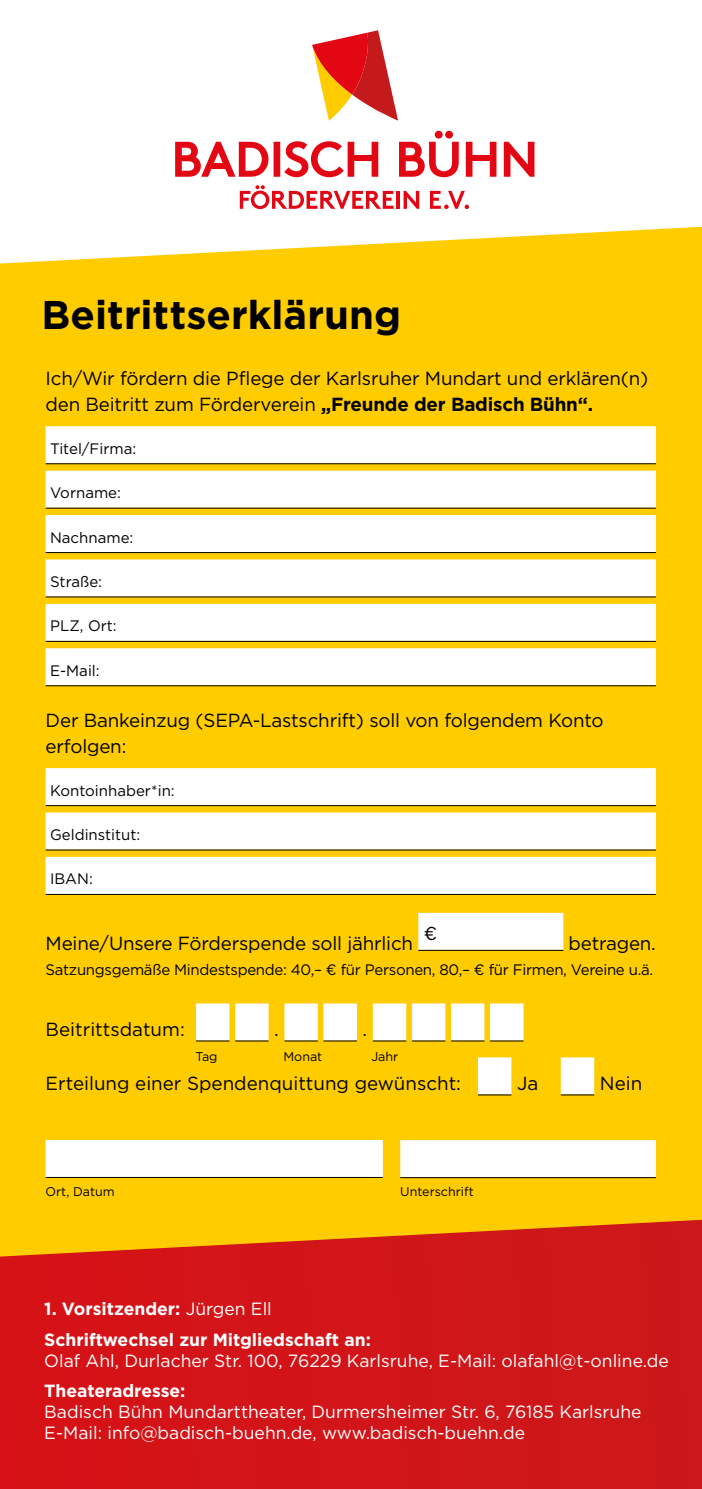
<style>
.page{position:relative;width:702px;height:1489px;background:#fff}
.page>*{position:absolute;margin:0;border:0;box-sizing:border-box;transform-origin:0 0}
.t1{font:700 40px "Gotham";color:#000}
.t2{font:19px/25.2px "Gotham";letter-spacing:-.01em;color:#000}
.t3{font:18.75px "Gotham";color:#000}
.t4{font:17.75px/21px "Gotham";color:#fff}
.t5{font:700 17.75px/30.5px "Gotham";color:#fff}
.t6{font:15.25px "Gotham";letter-spacing:-.015em;color:#000}
.t7{font:12.75px "Gotham";color:#000}
.s1{font-weight:700}
.s2{font-weight:400}
</style>
<div class="page">
<div style="left:0;top:1256px;width:702px;height:232px;background:#d11518"></div>
<div style="left:0;top:227px;width:702px;height:1029px;background:#fc0"></div>
<div style="left:46px;top:426px;width:610px;height:37px;background:#fff"></div>
<hr style="left:46px;top:463px;width:610px;height:1px;background:#000">
<div style="left:46px;top:470px;width:610px;height:37px;background:#fff"></div>
<hr style="left:46px;top:507px;width:610px;height:1px;background:#000">
<div style="left:46px;top:515px;width:610px;height:37px;background:#fff"></div>
<hr style="left:46px;top:552px;width:610px;height:1px;background:#000">
<div style="left:46px;top:559px;width:610px;height:37px;background:#fff"></div>
<hr style="left:46px;top:596px;width:610px;height:1px;background:#000">
<div style="left:46px;top:604px;width:610px;height:37px;background:#fff"></div>
<hr style="left:46px;top:641px;width:610px;height:1px;background:#000">
<div style="left:46px;top:648px;width:610px;height:37px;background:#fff"></div>
<hr style="left:46px;top:685px;width:610px;height:1px;background:#000">
<div style="left:46px;top:768px;width:610px;height:37px;background:#fff"></div>
<hr style="left:46px;top:805px;width:610px;height:1px;background:#000">
<div style="left:46px;top:812px;width:610px;height:37px;background:#fff"></div>
<hr style="left:46px;top:849px;width:610px;height:1px;background:#000">
<div style="left:46px;top:856px;width:610px;height:38px;background:#fff"></div>
<hr style="left:46px;top:894px;width:610px;height:1px;background:#000">
<div style="left:418px;top:912px;width:145px;height:37px;background:#fff"></div>
<hr style="left:418px;top:949px;width:145px;height:1px;background:#000">
<div style="left:196px;top:1003px;width:33px;height:37px;background:#fff"></div>
<hr style="left:196px;top:1040px;width:33px;height:1px;background:#000">
<div style="left:235px;top:1003px;width:33px;height:37px;background:#fff"></div>
<hr style="left:235px;top:1040px;width:33px;height:1px;background:#000">
<div style="left:284px;top:1003px;width:34px;height:37px;background:#fff"></div>
<hr style="left:284px;top:1040px;width:34px;height:1px;background:#000">
<div style="left:323px;top:1003px;width:34px;height:37px;background:#fff"></div>
<hr style="left:323px;top:1040px;width:34px;height:1px;background:#000">
<div style="left:373px;top:1003px;width:33px;height:37px;background:#fff"></div>
<hr style="left:373px;top:1040px;width:33px;height:1px;background:#000">
<div style="left:412px;top:1003px;width:33px;height:37px;background:#fff"></div>
<hr style="left:412px;top:1040px;width:33px;height:1px;background:#000">
<div style="left:451px;top:1003px;width:33px;height:37px;background:#fff"></div>
<hr style="left:451px;top:1040px;width:33px;height:1px;background:#000">
<div style="left:490px;top:1003px;width:33px;height:37px;background:#fff"></div>
<hr style="left:490px;top:1040px;width:33px;height:1px;background:#000">
<div style="left:478px;top:1057px;width:33px;height:37px;background:#fff"></div>
<hr style="left:478px;top:1094px;width:33px;height:1px;background:#000">
<div style="left:560px;top:1057px;width:34px;height:37px;background:#fff"></div>
<hr style="left:560px;top:1094px;width:34px;height:1px;background:#000">
<div style="left:46px;top:1139px;width:337px;height:37px;background:#fff"></div>
<hr style="left:46px;top:1176px;width:337px;height:1px;background:#000">
<div style="left:400px;top:1140px;width:256px;height:37px;background:#fff"></div>
<hr style="left:400px;top:1177px;width:256px;height:1px;background:#000">
<svg style="left:175px;top:131px;width:359px;height:46px"></svg>
<svg style="left:312px;top:30px;width:86px;height:91px"></svg>
<svg style="left:240px;top:185px;width:153px;height:24px"></svg>
<hr style="left:396px;top:191px;width:4px;height:18px;background:#e30613">
<svg style="left:403px;top:191px;width:16px;height:18px"></svg>
<svg style="left:430px;top:191px;width:39px;height:18px"></svg>
<h1 class="t1" style="left:41px;top:288px;width:361px">Beitrittserklärung</h1>
<p class="t2" style="left:46px;top:366px;width:604px">Ich/Wir fördern die Pflege der Karlsruher Mundart und erklären(n) den Beitritt zum Förderverein <span class="s1">„Freunde der Badisch Bühn“.</span></p>
<p class="t6" style="left:50px;top:438px;width:88px">Titel/Firma:</p>
<p class="t6" style="left:50px;top:483px;width:72px">Vorname:</p>
<p class="t6" style="left:50px;top:527px;width:85px">Nachname:</p>
<p class="t6" style="left:50px;top:572px;width:53px">Straße:</p>
<p class="t6" style="left:50px;top:616px;width:68px">PLZ, Ort:</p>
<p class="t6" style="left:50px;top:660px;width:51px">E-Mail:</p>
<p class="t2" style="left:46px;top:707px;width:559px">Der Bankeinzug (SEPA-Lastschrift) soll von folgendem Konto erfolgen:</p>
<p class="t6" style="left:50px;top:780px;width:126px">Kontoinhaber*in:</p>
<p class="t6" style="left:50px;top:824px;width:92px">Geldinstitut:</p>
<p class="t6" style="left:50px;top:869px;width:44px">IBAN:</p>
<p class="t3" style="left:424px;top:921px;width:15px">€</p>
<p class="t2" style="left:46px;top:930px;width:369px">Meine/Unsere Förderspende soll jährlich</p>
<p class="t2" style="left:568px;top:930px;width:89px">betragen.</p>
<p class="t6" style="left:46px;top:960px;width:609px">Satzungsgemäße Mindestspende: 40,– € für Personen, 80,– € für Firmen, Vereine u.ä.</p>
<p class="t2" style="left:46px;top:1016px;width:141px">Beitrittsdatum:</p>
<p class="t2" style="left:274px;top:1016px;width:6px">.</p>
<p class="t2" style="left:362px;top:1016px;width:6px">.</p>
<p class="t2" style="left:46px;top:1070px;width:417px">Erteilung einer Spendenquittung gewünscht:</p>
<p class="t2" style="left:517px;top:1070px;width:23px">Ja</p>
<p class="t2" style="left:600px;top:1070px;width:44px">Nein</p>
<p class="t7" style="left:195px;top:1047px;width:24px">Tag</p>
<p class="t7" style="left:283px;top:1047px;width:40px">Monat</p>
<p class="t7" style="left:371px;top:1047px;width:28px">Jahr</p>
<p class="t7" style="left:46px;top:1183px;width:71px">Ort, Datum</p>
<p class="t7" style="left:400px;top:1183px;width:75px">Unterschrift</p>
<p class="t5" style="left:44px;top:1293px;width:328px">1. Vorsitzender: <span class="s2">Jürgen Ell<br></span>Schriftwechsel zur Mitgliedschaft an:</p>
<p class="t4" style="left:44px;top:1349px;width:626px">Olaf Ahl, Durlacher Str. 100, 76229 Karlsruhe, E-Mail: olafahl@t-online.de</p>
<p class="t5" style="left:44px;top:1375px;width:143px">Theateradresse:</p>
<p class="t4" style="left:44px;top:1400px;width:598px">Badisch Bühn Mundarttheater, Durmersheimer Str. 6, 76185 Karlsruhe<br>E-Mail: info@badisch-buehn.de, www.badisch-buehn.de</p>
</div>
